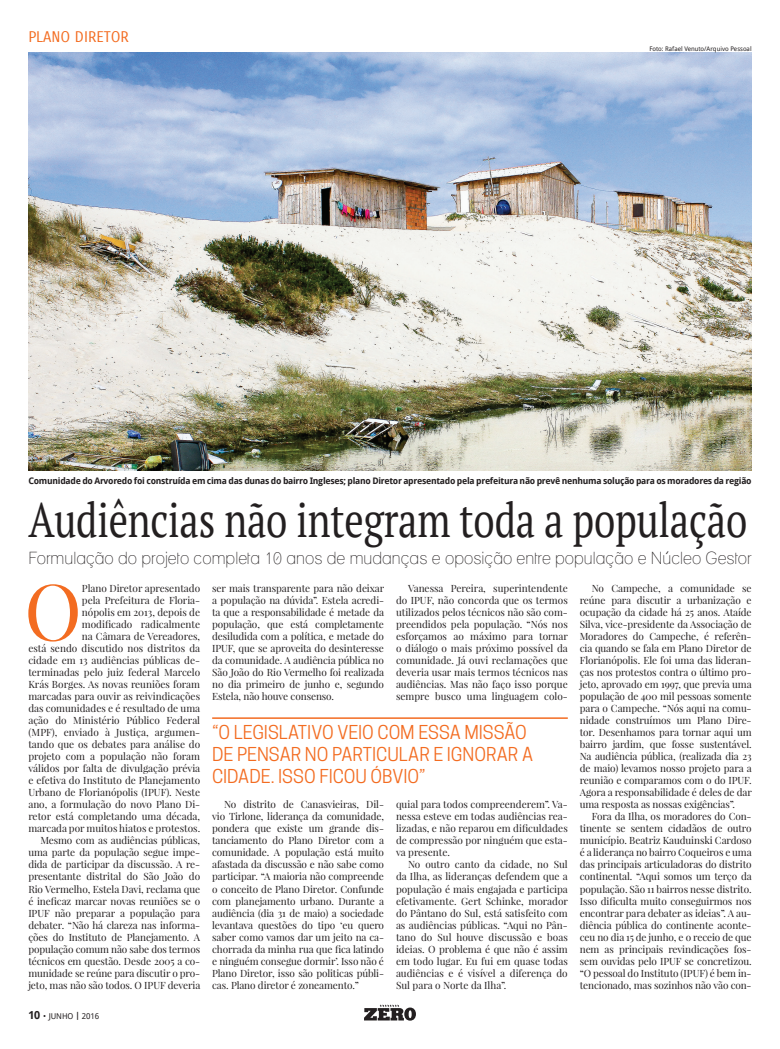
<style>
.page{position:relative;width:780px;height:1049px;background:#fff}
.page>*{position:absolute;margin:0;border:0;box-sizing:border-box;transform-origin:0 0}
.t1{font:77.8px "Playfair Display";color:#f36c21}
.t2{font:48px "PT Serif";letter-spacing:-.005em;color:#231f20;scale:.8 1}
.t3{font:18px/22px "Cooper Hewitt";letter-spacing:-.005em;color:#f36c21}
.t4{font:condensed 17px "Lane";color:#231f20}
.t5{font:15px "Carrois Gothic";color:#f36c21}
.t6{font:10px/12px "Playfair Display";color:#231f20;text-align:justify}
.t7{font:700 9px "Droid Sans";letter-spacing:-.03em;color:#231f20}
.t8{font:8px "Droid Sans";letter-spacing:-.01em;color:#231f20}
.t9{font:6.3px "Droid Sans";color:#231f20}
.s1{font-weight:700;font-size:11px}
.s2{font-weight:700}
</style>
<div class="page">
<svg style="left:364px;top:1004px;width:52px;height:16px"></svg>
<img style="left:28px;top:53px;width:723px;height:417px">
<hr style="left:212px;top:717px;width:355px;height:2px;background:#f36c21">
<h3 class="t5" style="left:28px;top:28px;width:102px">PLANO DIRETOR</h3>
<p class="t9" style="left:649px;top:44px;width:104px">Foto: Rafael Venuto/Arquivo Pessoal</p>
<p class="t7" style="left:28px;top:475px;width:724px">Comunidade do Arvoredo foi construída em cima das dunas do bairro Ingleses; plano Diretor apresentado pela prefeitura não prevê nenhuma solução para os moradores da região</p>
<h2 class="t2" style="left:28px;top:489px;width:900px">Audiências não integram toda a população</h2>
<h3 class="t4" style="left:28px;top:548px;width:724px">Formulação do projeto completa 10 anos de mudanças e oposição entre população e Núcleo Gestor</h3>
<h1 class="t1" style="left:24px;top:563px;width:59px">O</h1>
<p class="t6" style="left:28px;top:583px;width:173px;text-align:right">Plano Diretor apresentado<br>pela Prefeitura de Floria-<br>nópolis em 2013, depois de<br>modificado radicalmente<br>na Câmara de Vereadores,<br>está sendo discutido nos distritos da cidade em 13 audiências públicas de&shy;terminadas pelo juiz federal Marcelo Krás Borges. As novas reuniões foram marcadas para ouvir as reivindicações das comunidades e é resultado de uma ação do Ministério Público Federal (MPF), enviado à Justiça, argumen&shy;tando que os debates para análise do projeto com a população não foram válidos por falta de divulgação prévia e efetiva do Instituto de Planejamento Urbano de Florianópolis (IPUF). Neste ano, a formulação do novo Plano Di&shy;retor está completando uma década, marcada por muitos hiatos e protestos.<br>Mesmo com as audiências públicas, uma parte da população segue impe&shy;dida de participar da discussão. A re&shy;presentante distrital do São João do Rio Vermelho, Estela Davi, reclama que é ineficaz marcar novas reuniões se o IPUF não preparar a população para debater. “Não há clareza nas informa&shy;ções do Instituto de Planejamento. A população comum não sabe dos termos técnicos em questão. Desde 2005 a co&shy;munidade se reúne para discutir o pro&shy;jeto, mas não são todos. O IPUF deveria</p>
<p class="t6" style="left:212px;top:583px;width:173px">ser mais transparente para não deixar a população na dúvida”. Estela acredi&shy;ta que a responsabilidade é metade da população, que está completamente desiludida com a política, e metade do IPUF, que se aproveita do desinteresse da comunidade. A audiência pública no São João do Rio Vermelho foi realizada no dia primeiro de junho e, segundo Estela, não houve consenso.</p>
<p class="t6" style="left:396px;top:583px;width:173px;text-indent:12px">Vanessa Pereira, superintendente do IPUF, não concorda que os termos utilizados pelos técnicos não são com&shy;preendidos pela população. “Nós nos esforçamos ao máximo para tornar o diálogo o mais próximo possível da comunidade. Já ouvi reclamações que deveria usar mais termos técnicos nas audiências. Mas não faço isso porque sempre busco uma linguagem colo-</p>
<h3 class="t3" style="left:212px;top:721px;width:322px">“O LEGISLATIVO VEIO COM ESSA MISSÃO<br>DE PENSAR NO PARTICULAR E IGNORAR A<br>CIDADE. ISSO FICOU ÓBVIO”</h3>
<p class="t6" style="left:212px;top:799px;width:173px;text-indent:12px">No distrito de Canasvieiras, Dil&shy;vio Tirlone, liderança da comunidade, pondera que existe um grande dis&shy;tanciamento do Plano Diretor com a comunidade. A população está muito afastada da discussão e não sabe como participar. “A maioria não compreende o conceito de Plano Diretor. Confunde com planejamento urbano. Durante a audiência (dia 31 de maio) a sociedade levantava questões do tipo ‘eu quero saber como vamos dar um jeito na ca&shy;chorrada da minha rua que fica latindo e ninguém consegue dormir’. Isso não é Plano Diretor, isso são politicas públi&shy;cas. Plano diretor é zoneamento.”</p>
<p class="t6" style="left:396px;top:799px;width:173px">quial para todos compreenderem”. Va&shy;nessa esteve em todas audiências rea&shy;lizadas, e não reparou em dificuldades de compressão por ninguém que esta&shy;va presente.</p>
<p class="t6" style="left:396px;top:859px;width:173px;text-indent:12px">No outro canto da cidade, no Sul da Ilha, as lideranças defendem que a população é mais engajada e participa efetivamente. Gert Schinke, morador do Pântano do Sul, está satisfeito com as audiências públicas. “Aqui no Pân&shy;tano do Sul houve discussão e boas ideias. O problema é que não é assim em todo lugar. Eu fui em quase todas audiências e é visível a diferença do Sul para o Norte da Ilha”.</p>
<p class="t8" style="left:28px;top:1010px;width:72px"><span class="s1">10</span> • JUNHO <span class="s2">|</span> 2016</p>
<p class="t6" style="left:579px;top:583px;width:173px;text-indent:12px">No Campeche, a comunidade se reúne para discutir a urbanização e ocupação da cidade há 25 anos. Ataíde Silva, vice-presidente da Associação de Moradores do Campeche, é referên&shy;cia quando se fala em Plano Diretor de Florianópolis. Ele foi uma das lideran&shy;ças nos protestos contra o último pro&shy;jeto, aprovado em 1997, que previa uma população de 400 mil pessoas somente para o Campeche. “Nós aqui na comu&shy;nidade construímos um Plano Dire&shy;tor. Desenhamos para tornar aqui um bairro jardim, que fosse sustentável.<br>Na audiência pública, (realizada dia 23 de maio) levamos nosso projeto para a reunião e comparamos com o do IPUF.<br>Agora a responsabilidade é deles de dar uma resposta as nossas exigências”.</p>
<p class="t6" style="left:579px;top:811px;width:173px;text-indent:12px">Fora da Ilha, os moradores do Con&shy;tinente se sentem cidadãos de outro município. Beatriz Kauduinski Cardoso é a liderança no bairro Coqueiros e uma das principais articuladoras do distrito continental. “Aqui somos um terço da população. São 11 bairros nesse distrito.<br>Isso dificulta muito conseguirmos nos encontrar para debater as ideias”. A au&shy;diência pública do continente aconte&shy;ceu no dia 15 de junho, e o receio de que nem as principais revindicações fos&shy;sem ouvidas pelo IPUF se concretizou. “O pessoal do Instituto (IPUF) é bem in&shy;tencionado, mas sozinhos não vão con-</p>
</div>
